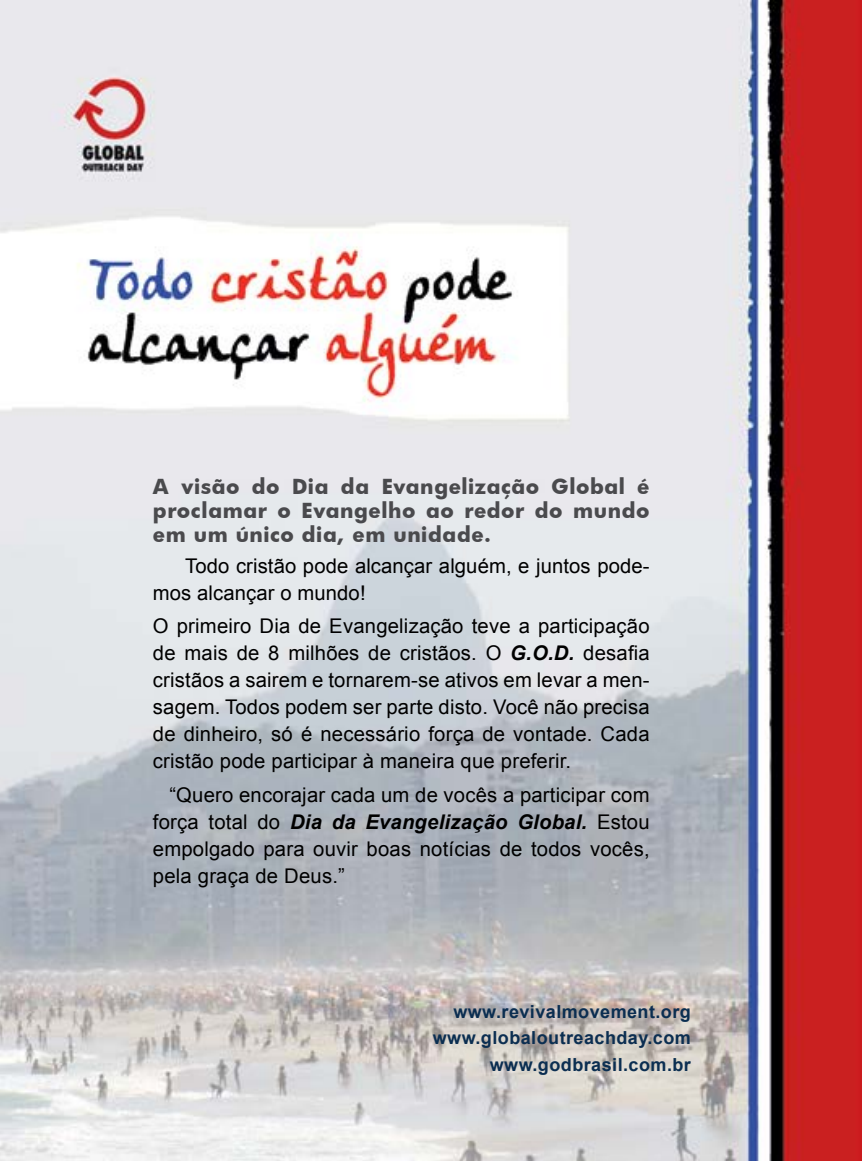
<style>
.page{position:relative;width:862px;height:1161px;background:#fff}
.page>*{position:absolute;margin:0;border:0;box-sizing:border-box;transform-origin:0 0}
.t1{font:20.25px/27px "Arial";letter-spacing:.01em;color:#000;text-align:justify}
.t2{font:700 20.25px/24.3px "Futura";letter-spacing:.025em;color:#4a4a4d;text-align:justify}
.t3{font:700 18px/26.6px "Arial";letter-spacing:.025em;color:#0b2e51;text-align:right}
.s1{font-weight:700;font-style:italic}
</style>
<div class="page">
<img style="left:0;top:0;width:861px;height:1161px">
<p class="t2" style="left:153px;top:473px;width:498px">A visão do Dia da Evangelização Global é proclamar o Evangelho ao redor do mundo em um único dia, em unidade.</p>
<p class="t1" style="left:153px;top:553px;width:498px;text-indent:32px">Todo cristão pode alcançar alguém, e juntos pode&shy;mos alcançar o mundo!</p>
<p class="t1" style="left:153px;top:613px;width:498px">O primeiro Dia de Evangelização teve a participação de mais de 8 milhões de cristãos. O <span class="s1">G.O.D.</span> desafia cristãos a sairem e tornarem-se ativos em levar a men&shy;sagem. Todos podem ser parte disto. Você não precisa de dinheiro, só é necessário força de vontade. Cada cristão pode participar à maneira que preferir.</p>
<p class="t1" style="left:153px;top:781px;width:498px;text-indent:16px">“Quero encorajar cada um de vocês a participar com força total do <span class="s1">Dia da Evangelização Global.</span> Estou empolgado para ouvir boas notícias de todos vocês, pela graça de Deus.”</p>
<p class="t3" style="left:432px;top:999px;width:259px">www.revivalmovement.org www.globaloutreachday.com www.godbrasil.com.br</p>
</div>
